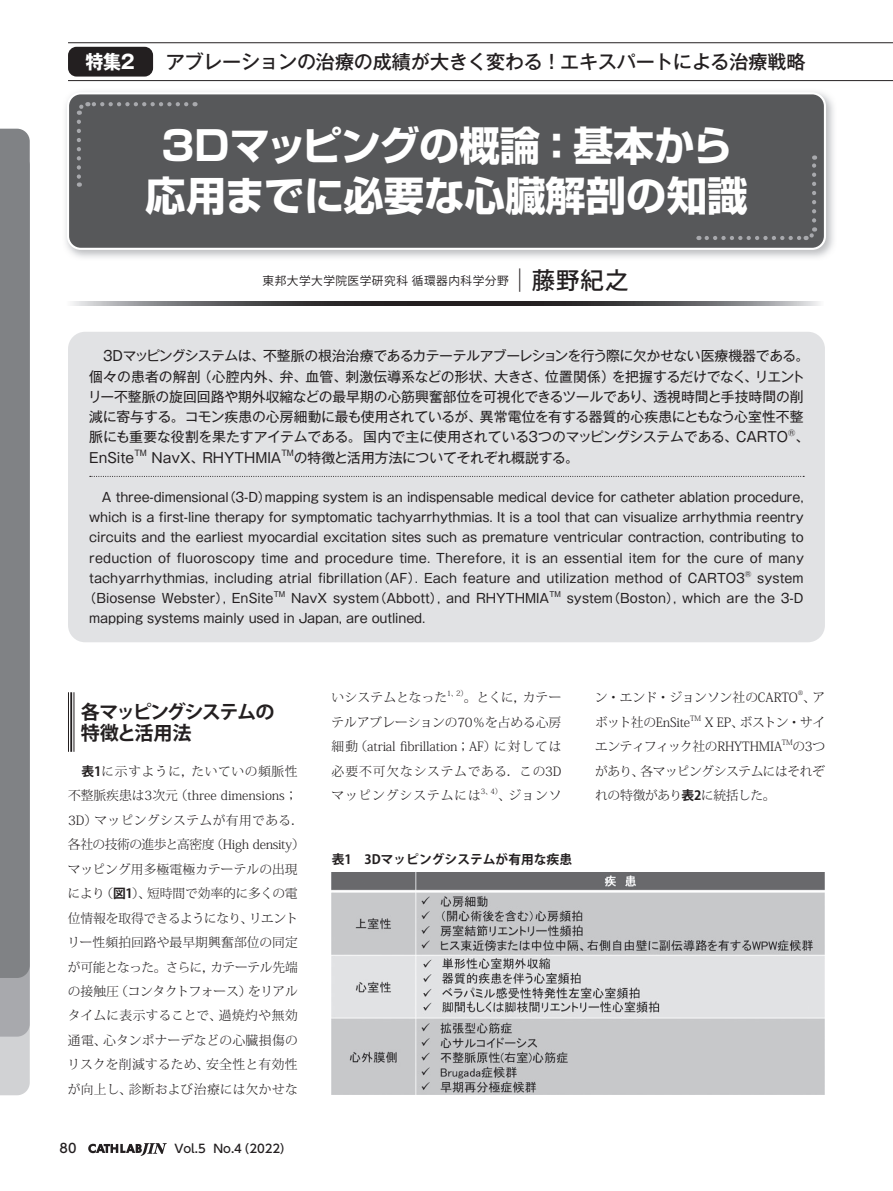
<style>
.page{position:relative;width:893px;height:1191px;background:#fff}
.page>*{position:absolute;margin:0;border:0;box-sizing:border-box;transform-origin:0 0}
.t1{font:700 40.35px/49.9px "Shin Go Pr 6 N";color:#fff;text-align:center}
.t2{font:500 19.2px "Gothic MB101 Pro";letter-spacing:-.015em;color:#231f20}
.t3{font:700 19.2px/21.3px "Koz Go Pro";letter-spacing:-.08em;color:#231f20}
.t4{font:700 19.2px "Gothic MB101 Pro";color:#fff;scale:.95 1}
.t5{font:13.8px/20.2px "Gothic MB101 Pro";letter-spacing:-.01em;color:#231f20}
.t6{font:12.75px/20.2px "Gothic MB101 Pro";letter-spacing:.005em;color:#231f20;text-align:justify}
.t7{font:300 12.75px/24.5px "Koz Min Pr 6 N";color:#231f20;text-align:justify}
.t8{font:300 12.75px/24.5px "Koz Min Pr 6 N";letter-spacing:-.025em;color:#231f20}
.t9{font:700 12.75px "Koz Go Pro";color:#231f20}
.t10{font:300 12.75px "Koz Min Pr 6 N";letter-spacing:-.02em;color:#231f20}
.t11{font:500 12.75px "UD Shin Go NT Pro";color:#231f20}
.t12{font:11.7px "Koz Go Pro";letter-spacing:.04em;color:#231f20}
.t13{font:500 11.7px "UD Shin Go NT Pro";color:#231f20}
.t14{font:8.1px "Gothic MB101 Pro";color:#231f20}
.t15{font:300 7.5px "Koz Min Pr 6 N";color:#231f20}
.t16{font:7.5px "Gothic MB101 Pro";color:#231f20}
.s1{font-size:23.4px}
.s2{font-weight:500;font-size:23.4px}
.s3{font-family:"Koz Go Pro";font-weight:700}
</style>
<div class="page">
<svg style="left:0;top:129px;width:30px;height:966px;background:#88898c"></svg>
<svg style="left:88px;top:1143px;width:79px;height:12px"></svg>
<div style="left:68px;top:47px;width:85px;height:30px;background:#231f20;border-radius:9px"></div>
<hr style="left:73px;top:692px;width:1px;height:60px;background:#231f20">
<hr style="left:70px;top:692px;width:2px;height:60px;background:#231f20">
<hr style="left:68px;top:692px;width:1px;height:60px;background:#231f20">
<img style="left:72px;top:301px;width:748px;height:4px">
<div style="left:68px;top:93px;width:757px;height:156px;background:#57585a;border-radius:13px"></div>
<div style="left:67px;top:92px;width:759px;height:158px;border:2px solid #fff;border-radius:13px"></div>
<svg style="left:76px;top:102px;width:110px;height:13px"></svg>
<svg style="left:77px;top:122px;width:4px;height:65px"></svg>
<svg style="left:707px;top:227px;width:111px;height:13px"></svg>
<svg style="left:812px;top:155px;width:4px;height:65px"></svg>
<div style="left:68px;top:332px;width:757px;height:310px;background:#e1e2e4;border-radius:17px"></div>
<svg style="left:90px;top:476px;width:714px;height:1px"></svg>
<img style="left:332px;top:872px;width:493px;height:222px">
<h2 class="t4" style="left:86px;top:46px;width:53px">特集2</h2>
<h2 class="t2" style="left:166px;top:46px;width:641px">アブレーションの治療の成績が大きく変わる！エキスパートによる治療戦略</h2>
<h1 class="t1" style="left:145px;top:120px;width:604px">3Dマッピングの概論：基本から応用までに必要な心臓解剖の知識</h1>
<p class="t12" style="left:262px;top:273px;width:367px">東邦大学大学院医学研究科 循環器内科学分野<span class="s1">│</span><span class="s2">藤野紀之</span></p>
<p class="t5" style="left:88px;top:344px;width:723px">　3Dマッピングシステムは、不整脈の根治治療であるカテーテルアブーレションを行う際に欠かせない医療機器である。個々の患者の解剖（心腔内外、弁、血管、刺激伝導系などの形状、大きさ、位置関係）を把握するだけでなく、リエントリー不整脈の旋回回路や期外収縮などの最早期の心筋興奮部位を可視化できるツールであり、透視時間と手技時間の削減に寄与する。コモン疾患の心房細動に最も使用されているが、異常電位を有する器質的心疾患にともなう心室性不整脈にも重要な役割を果たすアイテムである。国内で主に使用されている3つのマッピングシステムである、CARTO</p>
<p class="t14" style="left:788px;top:426px;width:9px">®</p>
<p class="t5" style="left:795px;top:425px;width:15px">、</p>
<p class="t5" style="left:89px;top:445px;width:47px">EnSite</p>
<p class="t14" style="left:134px;top:446px;width:14px">TM</p>
<p class="t5" style="left:151px;top:445px;width:131px">NavX、RHYTHMIA</p>
<p class="t14" style="left:281px;top:446px;width:14px">TM</p>
<p class="t5" style="left:294px;top:445px;width:287px">の特徴と活用方法についてそれぞれ概説する。</p>
<p class="t6" style="left:89px;top:485px;width:716px">　A three-dimensional（3-D）mapping system is an indispensable medical device for catheter ablation procedure, which is a first-line therapy for symptomatic tachyarrhythmias. It is a tool that can visualize arrhythmia reentry circuits and the earliest myocardial excitation sites such as premature ventricular contraction, contributing to reduction of fluoroscopy time and procedure time. Therefore, it is an essential item for the cure of many tachyarrhythmias, including atrial fibrillation（AF）. Each feature and utilization method of CARTO3</p>
<p class="t16" style="left:745px;top:567px;width:8px">®</p>
<p class="t6" style="left:757px;top:566px;width:48px">system</p>
<p class="t6" style="left:84px;top:586px;width:191px">（Biosense Webster）, EnSite</p>
<p class="t16" style="left:274px;top:587px;width:13px">TM</p>
<p class="t6" style="left:291px;top:586px;width:260px">NavX system（Abbott）, and RHYTHMIA</p>
<p class="t16" style="left:549px;top:587px;width:13px">TM</p>
<p class="t6" style="left:567px;top:586px;width:238px">system（Boston）, which are the 3-D</p>
<p class="t6" style="left:89px;top:606px;width:338px">mapping systems mainly used in Japan, are outlined.</p>
<h2 class="t3" style="left:81px;top:702px;width:195px">各マッピングシステムの特徴と活用法</h2>
<p class="t7" style="left:68px;top:759px;width:239px;text-align:center"><span class="s3">表1</span>に示すように，たいていの頻脈性<br>不整脈疾患は3次元（three dimensions；<br>3D）マッピングシステムが有用である．各社の技術の進歩と高密度（High density）マッピング用多極電極カテーテルの出現により（<span class="s3">図1</span>）、短時間で効率的に多くの電位情報を取得できるようになり、リエントリー性頻拍回路や最早期興奮部位の同定が可能となった。さらに，カテーテル先端の接触圧（コンタクトフォース）をリアルタイムに表示することで、過焼灼や無効通電、心タンポナーデなどの心臓損傷のリスクを削減するため、安全性と有効性が向上し、診断および治療には欠かせな</p>
<p class="t11" style="left:60px;top:1138px;width:18px">80</p>
<p class="t13" style="left:174px;top:1139px;width:119px">Vol.5 No.4（2022）</p>
<p class="t7" style="left:331px;top:686px;width:117px">いシステムとなった</p>
<p class="t15" style="left:447px;top:689px;width:23px">1、2）</p>
<p class="t7" style="left:331px;top:686px;width:232px;text-indent:132px">。とくに，カテーテルアブレーションの70％を占める心房細動（atrial fibrillation；AF）に対しては必要不可欠なシステムである．この3Dマッピングシステムには</p>
<p class="t15" style="left:481px;top:787px;width:23px">3、4）</p>
<p class="t7" style="left:498px;top:783px;width:65px">、ジョンソ</p>
<p class="t9" style="left:332px;top:851px;width:242px">表1　3Dマッピングシステムが有用な疾患</p>
<p class="t15" style="left:798px;top:689px;width:7px">®</p>
<p class="t7" style="left:595px;top:686px;width:232px">ン・エンド・ジョンソン社のCARTO 、ア</p>
<p class="t10" style="left:595px;top:715px;width:97px">ボット社のEnSite</p>
<p class="t15" style="left:690px;top:713px;width:13px">TM</p>
<p class="t8" style="left:595px;top:710px;width:232px;text-indent:110px">X EP、ボストン・サイエンティフィック社のRHYTHMIA</p>
<p class="t15" style="left:782px;top:738px;width:13px">TM</p>
<p class="t7" style="left:595px;top:734px;width:231px;text-indent:197px">の3つがあり、各マッピングシステムにはそれぞれの特徴があり<span class="s3">表2</span>に統括した。</p>
</div>
